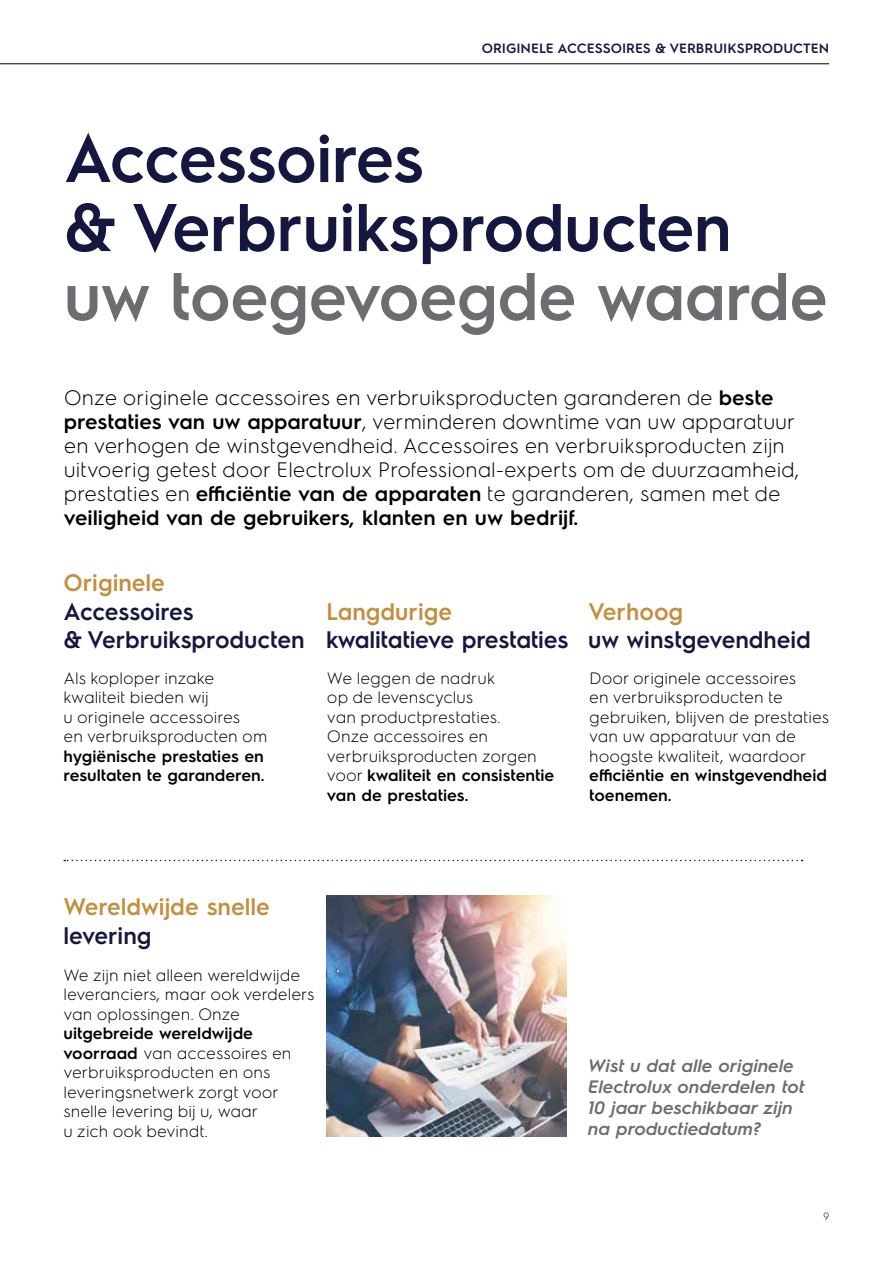
<style>
.page{position:relative;width:893px;height:1263px;background:#fff}
.page>*{position:absolute;margin:0;border:0;box-sizing:border-box;transform-origin:0 0}
.t1{font:600 67.5px/69px "Electrolux Sans";letter-spacing:-.01em;color:#161740;scale:.96 1}
.t2{font:600 67.5px "Electrolux Sans";letter-spacing:-.01em;color:#6c6d70;scale:.96 1}
.t3{font:600 24px/28.5px "Electrolux Sans";color:#161740;scale:.96 1}
.t4{font:600 24px "Electrolux Sans";color:#c28f3e;scale:.96 1}
.t5{font:600 24px "Electrolux Sans";color:#161740}
.t6{font:300 21px/24px "Electrolux Sans";color:#000}
.t7{font:italic 600 18px/21px "Electrolux Sans";color:#6c6d70}
.t8{font:300 16.5px/19.5px "Electrolux Sans";color:#000}
.t9{font:600 16.5px/19.5px "Electrolux Sans";color:#000}
.t10{font:600 13.5px "Electrolux Sans";color:#161740}
.t11{font:300 10.5px "Electrolux Sans";color:#161740}
.s1{font-weight:600}
</style>
<div class="page">
<svg style="left:64px;top:860px;width:739px;height:1px"></svg>
<hr style="left:0;top:63px;width:829px;height:1px;background:#000">
<img style="left:327px;top:895px;width:240px;height:241px">
<p class="t10" style="left:482px;top:39px;width:349px">ORIGINELE ACCESSOIRES &amp; VERBRUIKSPRODUCTEN</p>
<h1 class="t1" style="left:64px;top:119px;width:697px">Accessoires<br>&amp; Verbruiksproducten</h1>
<h1 class="t2" style="left:64px;top:249px;width:797px">uw toegevoegde waarde</h1>
<p class="t6" style="left:64px;top:384px;width:737px">Onze originele accessoires en verbruiksproducten garanderen de <span class="s1">beste prestaties van uw apparatuur</span>, verminderen downtime van uw apparatuur en verhogen de winstgevendheid. Accessoires en verbruiksproducten zijn uitvoerig getest door Electrolux Professional-experts om de duurzaamheid, prestaties en <span class="s1">efficiëntie van de apparaten</span> te garanderen, samen met de <span class="s1">veiligheid van de gebruikers, klanten en uw bedrijf.</span></p>
<h2 class="t4" style="left:63px;top:566px;width:107px">Originele</h2>
<h2 class="t3" style="left:63px;top:596px;width:253px">Accessoires<br>&amp; Verbruiksproducten</h2>
<h2 class="t4" style="left:326px;top:594px;width:133px">Langdurige</h2>
<h2 class="t5" style="left:326px;top:623px;width:244px">kwalitatieve prestaties</h2>
<h2 class="t4" style="left:588px;top:595px;width:101px">Verhoog</h2>
<h2 class="t3" style="left:588px;top:624px;width:233px">uw winstgevendheid</h2>
<p class="t8" style="left:63px;top:667px;width:205px">Als koploper inzake kwaliteit bieden wij<br>u originele accessoires<br>en verbruiksproducten om</p>
<p class="t9" style="left:63px;top:745px;width:203px">hygiënische prestaties en resultaten te garanderen.</p>
<p class="t8" style="left:327px;top:667px;width:229px">We leggen de nadruk<br>op de levenscyclus<br>van productprestaties.<br>Onze accessoires en verbruiksproducten zorgen voor <span class="s1">kwaliteit en consistentie van de prestaties.</span></p>
<p class="t8" style="left:589px;top:667px;width:242px">Door originele accessoires<br>en verbruiksproducten te gebruiken, blijven de prestaties van uw apparatuur van de hoogste kwaliteit, waardoor</p>
<p class="t9" style="left:589px;top:765px;width:239px">efficiëntie en winstgevendheid toenemen.</p>
<h2 class="t4" style="left:63px;top:890px;width:216px">Wereldwijde snelle</h2>
<h2 class="t3" style="left:63px;top:920px;width:93px">levering</h2>
<p class="t8" style="left:63px;top:964px;width:252px">We zijn niet alleen wereldwijde leveranciers, maar ook verdelers van oplossingen. Onze</p>
<p class="t8" style="left:63px;top:1022px;width:230px"><span class="s1">uitgebreide wereldwijde voorraad</span> van accessoires en verbruiksproducten en ons leveringsnetwerk zorgt voor snelle levering bij u, waar<br>u zich ook bevindt.</p>
<p class="t7" style="left:588px;top:1054px;width:218px">Wist u dat alle originele<br>Electrolux onderdelen tot<br>10 jaar beschikbaar zijn na productiedatum?</p>
<p class="t11" style="left:823px;top:1210px;width:8px">9</p>
</div>
